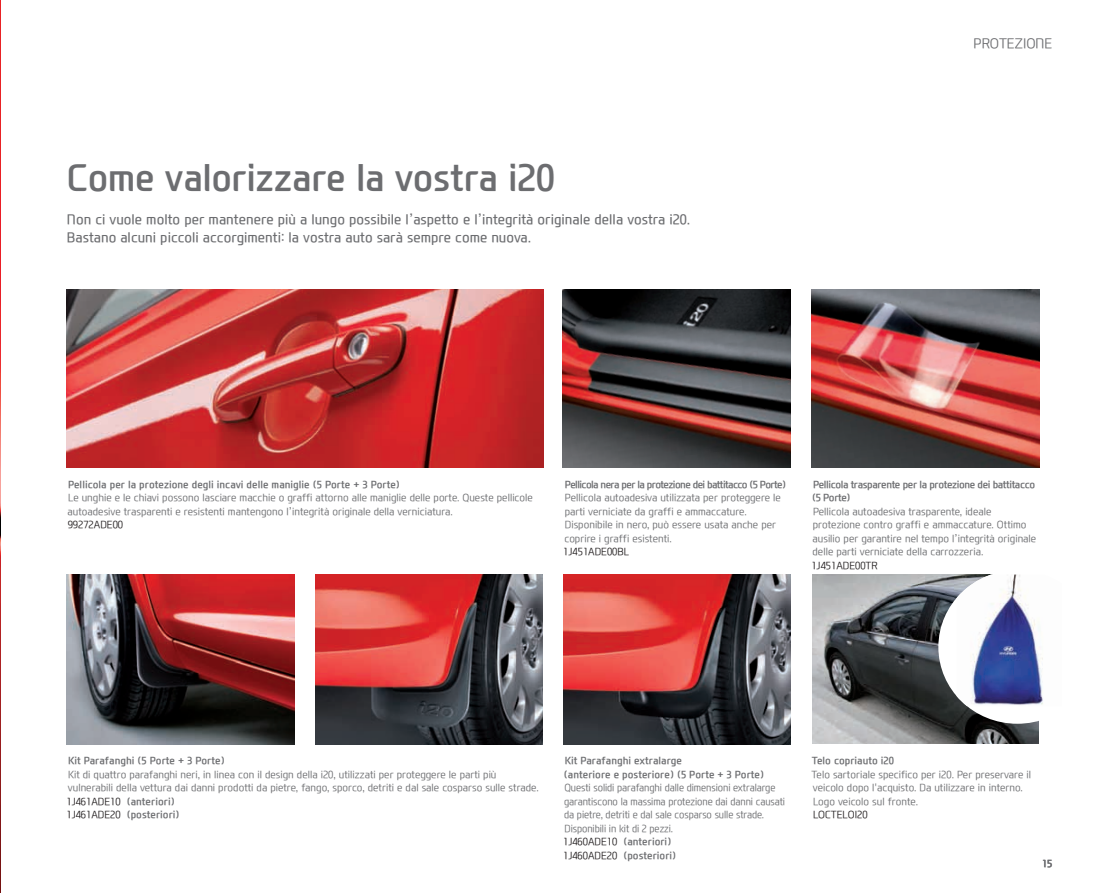
<style>
.page{position:relative;width:1106px;height:893px;background:#fff}
.page>*{position:absolute;margin:0;border:0;box-sizing:border-box;transform-origin:0 0}
.t1{font:700 36px "Modern H";letter-spacing:-.01em;color:#6c6d70}
.t2{font:500 13.5px/18px "Modern H";color:#6c6d70}
.t3{font:300 13.5px "Modern H";color:#6c6d70}
.t4{font:300 10.05px/13.5px "Modern H";color:#6c6d70}
.t5{font:300 10.05px/13.5px "Modern H";color:#6c6d70;scale:.95 1}
.t6{font:700 10.05px/13.5px "Modern H";color:#6c6d70}
.t7{font:700 10.05px/13.5px "Modern H";letter-spacing:-.04em;color:#6c6d70}
.t8{font:700 10.05px "Modern H";letter-spacing:-.06em;color:#6c6d70}
.t9{font:300 10.05px "Modern H";color:#231f20}
.s1{color:#231f20}
.s2{font-weight:700}
</style>
<div class="page">
<img style="left:812px;top:574px;width:226px;height:170px">
<img style="left:0;top:0;width:1px;height:893px">
<img style="left:812px;top:289px;width:227px;height:179px">
<img style="left:563px;top:289px;width:227px;height:179px">
<img style="left:67px;top:289px;width:476px;height:179px">
<img style="left:564px;top:574px;width:226px;height:170px">
<img style="left:315px;top:574px;width:227px;height:170px">
<div style="left:938px;top:570px;width:158px;height:154px;background:#fff;border-radius:50%"></div>
<img style="left:956px;top:574px;width:87px;height:132px">
<img style="left:67px;top:574px;width:227px;height:170px">
<h1 class="t1" style="left:67px;top:152px;width:489px">Come valorizzare la vostra i20</h1>
<h2 class="t2" style="left:67px;top:210px;width:625px">Non ci vuole molto per mantenere più a lungo possibile l’aspetto e l’integrità originale della vostra i20.<br>Bastano alcuni piccoli accorgimenti: la vostra auto sarà sempre come nuova.</h2>
<h2 class="t3" style="left:973px;top:35px;width:80px">PROTEZIONE</h2>
<p class="t6" style="left:68px;top:477px;width:333px">Pellicola per la protezione degli incavi delle maniglie (5 Porte + 3 Porte)</p>
<p class="t4" style="left:68px;top:491px;width:467px">Le unghie e le chiavi possono lasciare macchie o graffi attorno alle maniglie delle porte. Queste pellicole autoadesive trasparenti e resistenti mantengono l’integrità originale della verniciatura.</p>
<p class="t9" style="left:68px;top:518px;width:57px">99272ADE00</p>
<p class="t8" style="left:565px;top:477px;width:223px">Pellicola nera per la protezione dei battitacco (5 Porte)</p>
<p class="t4" style="left:564px;top:491px;width:218px">Pellicola autoadesiva utilizzata per proteggere le parti verniciate da graffi e ammaccature.<br>Disponibile in nero, può essere usata anche per coprire i graffi esistenti.</p>
<p class="t9" style="left:563px;top:545px;width:67px">1J451ADE00BL</p>
<p class="t7" style="left:812px;top:477px;width:224px">Pellicola trasparente per la protezione dei battitacco (5 Porte)</p>
<p class="t4" style="left:812px;top:504px;width:225px">Pellicola autoadesiva trasparente, ideale protezione contro graffi e ammaccature. Ottimo ausilio per garantire nel tempo l’integrità originale delle parti verniciate della carrozzeria.</p>
<p class="t9" style="left:811px;top:558px;width:68px">1J451ADE00TR</p>
<p class="t6" style="left:68px;top:754px;width:158px">Kit Parafanghi (5 Porte + 3 Porte)</p>
<p class="t4" style="left:66px;top:767px;width:474px">Kit di quattro parafanghi neri, in linea con il design della i20, utilizzati per proteggere le parti più vulnerabili della vettura dai danni prodotti da pietre, fango, sporco, detriti e dal sale cosparso sulle strade.<br><span class="s1">1J461ADE10</span> <span class="s2">(anteriori)<br></span><span class="s1">1J461ADE20</span> <span class="s2">(posteriori)</span></p>
<p class="t6" style="left:564px;top:754px;width:202px">Kit Parafanghi extralarge<br>(anteriore e posteriore) (5 Porte + 3 Porte)</p>
<p class="t5" style="left:563px;top:781px;width:235px">Questi solidi parafanghi dalle dimensioni extralarge garantiscono la massima protezione dai danni causati da pietre, detriti e dal sale cosparso sulle strade.<br>Disponibili in kit di 2 pezzi.<br><span class="s1">1J460ADE10</span> <span class="s2">(anteriori)<br></span><span class="s1">1J460ADE20</span> <span class="s2">(posteriori)</span></p>
<p class="t6" style="left:812px;top:754px;width:84px">Telo copriauto i20</p>
<p class="t4" style="left:811px;top:767px;width:221px">Telo sartoriale specifico per i20. Per preservare il veicolo dopo l'acquisto. Da utilizzare in interno.<br>Logo veicolo sul fronte.</p>
<p class="t9" style="left:813px;top:808px;width:56px">LOCTELOI20</p>
<p class="t6" style="left:1042px;top:856px;width:12px">15</p>
</div>
